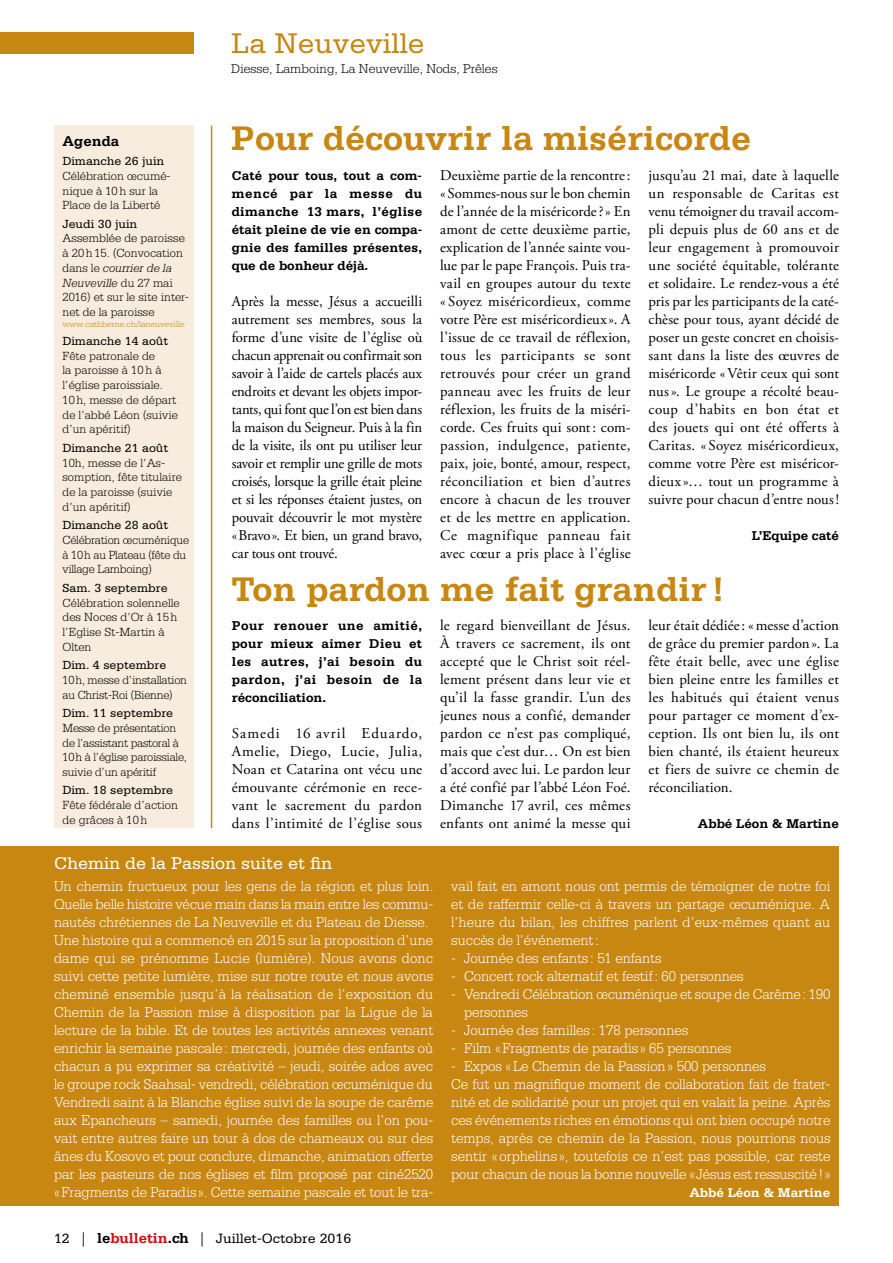
<style>
.page{position:relative;width:893px;height:1263px;background:#fff}
.page>*{position:absolute;margin:0;border:0;box-sizing:border-box;transform-origin:0 0}
.t1{font:700 36px "Serifa";color:#c78711}
.t2{font:30px "Serifa";color:#c78711}
.t3{font:18px "Serifa";color:#fff}
.t4{font:15px/18px "Adobe Garamond Pro";letter-spacing:.015em;color:#000;text-align:justify}
.t5{font:300 15px/18px "Serifa";letter-spacing:-.005em;color:#fff}
.t6{font:700 15px "Serifa";color:#000}
.t7{font:14.25px "Serifa";color:#000}
.t8{font:700 13.5px/18px "Serifa";color:#000;text-align:justify}
.t9{font:300 13.5px "Serifa";color:#000}
.t10{font:700 13.5px "Serifa";color:#fff}
.t11{font:300 12.45px/14.7px "Serifa";color:#000}
.t12{font:300 12.45px/14.7px "Serifa";letter-spacing:-.02em;color:#000}
.t13{font:12.45px "Serifa";color:#000}
.t14{font:300 9px "Serifa";color:#c78711}
.s1{font-style:italic}
.s2{font-family:"Adobe Garamond Pro"}
.s3{font-weight:700;font-size:15px}
.s4{font-weight:700;font-size:15px;color:#cd1013}
</style>
<div class="page">
<div style="left:0;top:33px;width:193px;height:21px;background:#c78711"></div>
<hr style="left:211px;top:126px;width:1px;height:702px;background:#c78711">
<div style="left:0;top:846px;width:839px;height:360px;background:#c78711"></div>
<div style="left:54px;top:126px;width:139px;height:702px;background:#f7ecdd"></div>
<p class="t6" style="left:63px;top:132px;width:58px">Agenda</p>
<p class="t13" style="left:63px;top:154px;width:103px">Dimanche 26 juin</p>
<p class="t11" style="left:63px;top:168px;width:110px">Célébration œcumé&shy;nique à 10h sur la<br>Place de la Liberté</p>
<p class="t13" style="left:63px;top:217px;width:76px">Jeudi 30 juin</p>
<p class="t11" style="left:63px;top:231px;width:128px">Assemblée de paroisse à 20h15. (Convocation dans le <span class="s1">courrier de la<br>Neuveville</span> du 27 mai<br>2016) et sur le site inter&shy;net de la paroisse</p>
<p class="t14" style="left:63px;top:319px;width:124px">www.cathberne.ch/laneuveville</p>
<p class="t13" style="left:63px;top:334px;width:107px">Dimanche 14 août</p>
<p class="t11" style="left:63px;top:348px;width:117px">Fête patronale de<br>la paroisse à 10h à l’église paroissiale.<br>10h, messe de départ de l’abbé Léon (suivie d’un apéritif)</p>
<p class="t13" style="left:63px;top:441px;width:107px">Dimanche 21 août</p>
<p class="t11" style="left:63px;top:455px;width:121px">10h, messe de l’As&shy;somption, fête titulaire de la paroisse (suivie d’un apéritif)</p>
<p class="t13" style="left:63px;top:518px;width:107px">Dimanche 28 août</p>
<p class="t12" style="left:63px;top:532px;width:128px">Célébration œcuménique à 10h au Plateau (fête du village Lamboing)</p>
<p class="t13" style="left:63px;top:581px;width:107px">Sam. 3 septembre</p>
<p class="t11" style="left:63px;top:595px;width:119px">Célébration solennelle des Noces d’Or à 15h l’Eglise St-Martin à<br>Olten</p>
<p class="t13" style="left:63px;top:658px;width:105px">Dim. 4 septembre</p>
<p class="t12" style="left:63px;top:672px;width:126px">10h, messe d’installation au Christ-Roi (Bienne)</p>
<p class="t13" style="left:63px;top:706px;width:112px">Dim. 11 septembre</p>
<p class="t12" style="left:63px;top:720px;width:126px">Messe de présentation de l’assistant pastoral à<br>10h à l’église paroissiale, suivie d’un apéritif</p>
<p class="t13" style="left:63px;top:783px;width:112px">Dim. 18 septembre</p>
<p class="t11" style="left:63px;top:798px;width:117px">Fête fédérale d’action de grâces à 10h</p>
<h2 class="t2" style="left:231px;top:27px;width:195px">La Neuveville</h2>
<p class="t9" style="left:231px;top:61px;width:268px">Diesse, Lamboing, La Neuveville, Nods, Prêles</p>
<h1 class="t1" style="left:231px;top:117px;width:522px">Pour découvrir la miséricorde</h1>
<p class="t8" style="left:232px;top:166px;width:192px">Caté pour tous, tout a com&shy;mencé par la messe du dimanche 13 mars, l’église était pleine de vie en compa&shy;gnie des familles présentes, que de bonheur déjà.</p>
<p class="t4" style="left:232px;top:293px;width:192px">Après la messe, Jésus a accueilli autrement ses membres, sous la forme d’une visite de l’église où chacun apprenait ou confirmait son savoir à l’aide de cartels placés aux endroits et devant les objets impor&shy;tants, qui font que l’on est bien dans la maison du Seigneur. Puis à la fin de la visite, ils ont pu utiliser leur savoir et remplir une grille de mots croisés, lorsque la grille était pleine et si les réponses étaient justes, on pouvait découvrir le mot mystère «Bravo». Et bien, un grand bravo, car tous ont trouvé.</p>
<p class="t4" style="left:440px;top:167px;width:192px">Deuxième partie de la rencontre: «Sommes-nous sur le bon chemin de l’année de la miséricorde?» En amont de cette deuxième partie, explication de l’année sainte vou&shy;lue par le pape François. Puis tra&shy;vail en groupes autour du texte « Soyez miséricordieux, comme votre Père est miséricordieux ». A l’issue de ce travail de réflexion, tous les participants se sont retrouvés pour créer un grand panneau avec les fruits de leur réflexion, les fruits de la miséri&shy;corde. Ces fruits qui sont: com&shy;passion, indulgence, patiente, paix, joie, bonté, amour, respect, réconciliation et bien d’autres encore à chacun de les trouver et de les mettre en application.<br>Ce magnifique panneau fait avec cœur a pris place à l’église</p>
<p class="t4" style="left:649px;top:167px;width:192px">jusqu’au 21 mai, date à laquelle un responsable de Caritas est venu témoigner du travail accom&shy;pli depuis plus de 60 ans et de leur engagement à promouvoir une société équitable, tolérante et solidaire. Le rendez-vous a été pris par les participants de la caté&shy;chèse pour tous, ayant décidé de poser un geste concret en choisis&shy;sant dans la liste des œuvres de miséricorde «Vêtir ceux qui sont nus». Le groupe a récolté beau&shy;coup d’habits en bon état et des jouets qui ont été offerts à Caritas. « Soyez miséricordieux, comme votre Père est miséricor&shy;dieux »… tout un programme à suivre pour chacun d’entre nous!</p>
<p class="t8" style="left:752px;top:526px;width:89px">L’Equipe caté</p>
<h1 class="t1" style="left:231px;top:568px;width:496px">Ton pardon me fait grandir !</h1>
<p class="t8" style="left:232px;top:616px;width:192px">Pour renouer une amitié, pour mieux aimer Dieu et les autres, j’ai besoin du pardon, j’ai besoin de la réconciliation.</p>
<p class="t4" style="left:232px;top:725px;width:192px">Samedi 16 avril Eduardo, Amelie, Diego, Lucie, Julia, Noan et Catarina ont vécu une émouvante cérémonie en rece&shy;vant le sacrement du pardon dans l’intimité de l’église sous</p>
<p class="t4" style="left:440px;top:617px;width:192px">le regard bienveillant de Jésus.<br>À travers ce sacrement, ils ont accepté que le Christ soit réel&shy;lement présent dans leur vie et qu’il la fasse grandir. L’un des jeunes nous a confié, demander pardon ce n’est pas compliqué, mais que c’est dur… On est bien d’accord avec lui. Le pardon leur a été confié par l’abbé Léon Foé.<br>Dimanche 17 avril, ces mêmes enfants ont animé la messe qui</p>
<p class="t4" style="left:649px;top:617px;width:192px">leur était dédiée: «messe d’action de grâce du premier pardon». La fête était belle, avec une église bien pleine entre les familles et les habitués qui étaient venus pour partager ce moment d’ex&shy;ception. Ils ont bien lu, ils ont bien chanté, ils étaient heureux et fiers de suivre ce chemin de réconciliation.</p>
<p class="t8" style="left:698px;top:814px;width:143px">Abbé Léon &amp; Martine</p>
<p class="t3" style="left:54px;top:853px;width:280px">Chemin de la Passion suite et fin</p>
<p class="t5" style="left:54px;top:877px;width:381px">Un chemin fructueux pour les gens de la région et plus loin.<br>Quelle belle histoire vécue main dans la main entre les commu&shy;nautés chrétiennes de La Neuveville et du Plateau de Diesse.<br>Une histoire qui a commencé en 2015 sur la proposition d’une dame qui se prénomme Lucie (lumière). Nous avons donc suivi cette petite lumière, mise sur notre route et nous avons cheminé ensemble jusqu’à la réalisation de l’exposition du Chemin de la Passion mise à disposition par la Ligue de la lecture de la bible. Et de toutes les activités annexes venant enrichir la semaine pascale: mercredi, journée des enfants où chacun a pu exprimer sa créativité – jeudi, soirée ados avec le groupe rock Saahsal- vendredi, célébration œcuménique du Vendredi saint à la Blanche église suivi de la soupe de carême aux Epancheurs – samedi, journée des familles ou l’on pou&shy;vait entre autres faire un tour à dos de chameaux ou sur des ânes du Kosovo et pour conclure, dimanche, animation offerte par les pasteurs de nos églises et film proposé par ciné2520 «Fragments de Paradis ». Cette semaine pascale et tout le tra-</p>
<p class="t5" style="left:451px;top:877px;width:381px;text-align:justify">vail fait en amont nous ont permis de témoigner de notre foi et de raffermir celle-ci à travers un partage œcuménique. A l’heure du bilan, les chiffres parlent d’eux-mêmes quant au succès de l’événement:</p>
<p class="t5" style="left:451px;top:949px;width:212px">- Journée des enfants : 51 enfants</p>
<p class="t5" style="left:451px;top:967px;width:294px">- Concert rock alternatif et festif: 60 personnes</p>
<p class="t5" style="left:464px;top:985px;width:368px;text-indent:-13px">- Vendredi Célébration œcuménique et soupe de Carême: 190 personnes</p>
<p class="t5" style="left:451px;top:1021px;width:239px">- Journée des familles : 178 personnes</p>
<p class="t5" style="left:451px;top:1039px;width:282px">- Film «Fragments de paradis » 65 personnes</p>
<p class="t5" style="left:451px;top:1057px;width:381px">- Expos «Le Chemin de la Passion» 500 personnes<br>Ce fut un magnifique moment de collaboration fait de frater&shy;nité et de solidarité pour un projet qui en valait la peine. Après ces événements riches en émotions qui ont bien occupé notre temps, après ce chemin de la Passion, nous pourrions nous sentir «orphelins », toutefois ce n’est pas possible, car reste pour chacun de nous la bonne nouvelle «Jésus est ressuscité!»</p>
<p class="t10" style="left:689px;top:1185px;width:143px">Abbé Léon &amp; Martine</p>
<p class="t7" style="left:54px;top:1230px;width:299px">12 <span class="s2">|</span> <span class="s3">le</span><span class="s4">bulletin</span><span class="s3">.ch</span> <span class="s2">|</span> Juillet-Octobre 2016</p>
</div>
